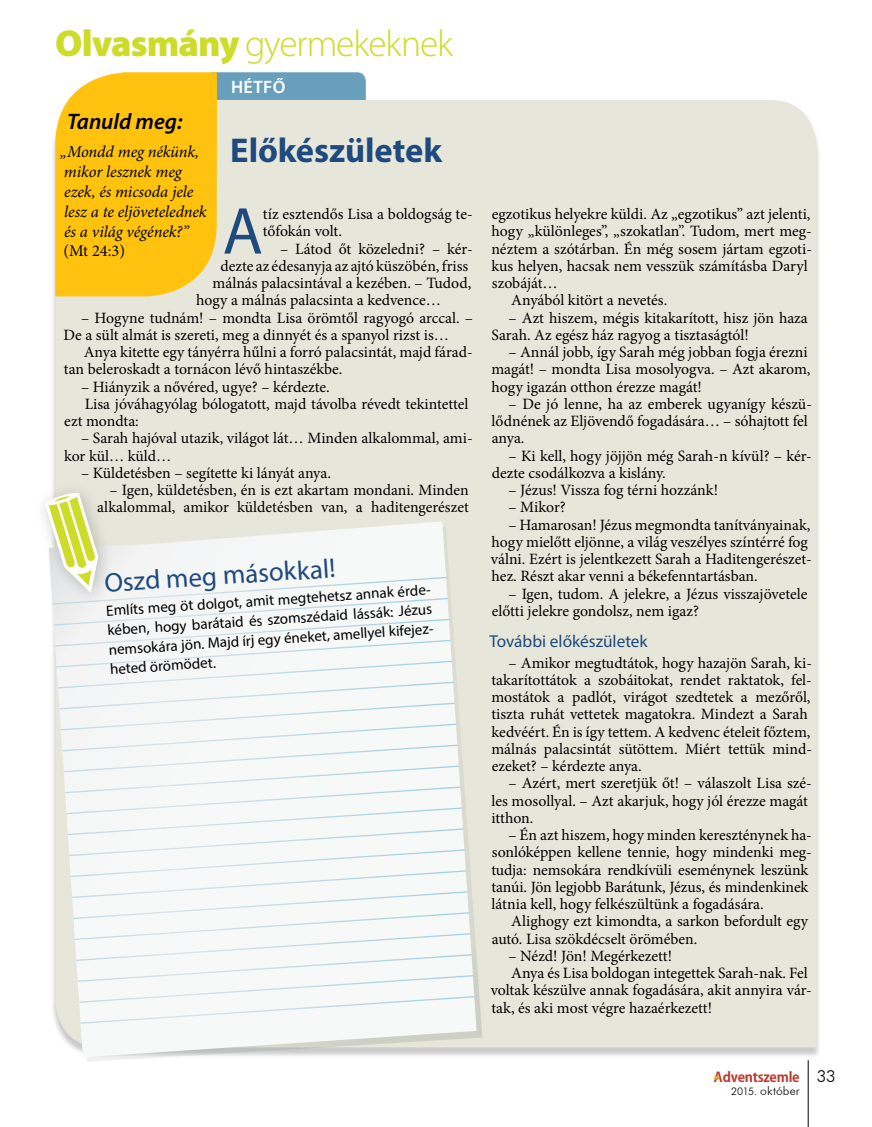
<style>
.page{position:relative;width:872px;height:1127px;background:#fff}
.page>*{position:absolute;margin:0;border:0;box-sizing:border-box;transform-origin:0 0}
.t1{font:66.9px "Myriad Pro";color:#1e4a7d}
.t2{font:300 37.5px "Myriad Pro";letter-spacing:-.03em;color:#cddc29}
.t3{font:700 34.5px "Myriad Pro";letter-spacing:-.005em;color:#1e4a7d}
.t4{font:27px "Myriad Pro";color:#1e4a7d}
.t5{font:italic 600 22.5px "Myriad Pro";color:#000}
.t6{font:600 18px "Myriad Pro";letter-spacing:.02em;color:#fff}
.t7{font:17.25px "Myriad Pro";color:#1e4a7d}
.t8{font:italic 16.5px/19.8px "Minion Pro";letter-spacing:-.005em;color:#000}
.t9{font:16.5px "Minion Pro";color:#000}
.t10{font:300 16.5px "Futura BT";color:#000}
.t11{font:15.75px/17.2px "Minion Pro";color:#000}
.t12{font:15px/19.4px "Myriad Pro";color:#000}
.t13{font:700 13.5px "Koz Go Pr 6 N";letter-spacing:-.02em;color:#be3a2e}
.t14{font:300 12px "Futura BT";letter-spacing:.015em;color:#000}
.s1{font-weight:900}
.s2{font-size:10.5px}
</style>
<div class="page">
<div style="left:204px;top:72px;width:162px;height:39px;background:#679fbc;border-radius:9px"></div>
<div style="left:55px;top:100px;width:761px;height:947px;background:#e6e6da"></div>
<svg style="left:55px;top:72px;width:162px;height:225px;background:#fec51e"></svg>
<svg style="left:87px;top:526px;width:395px;height:536px"></svg>
<svg style="left:55px;top:521px;width:421px;height:536px"></svg>
<div style="left:33px;top:480px;width:82px;height:128px;background:#000;opacity:.21"></div>
<svg style="left:45px;top:493px;width:429px;height:531px"></svg>
<hr style="left:808px;top:1060px;width:1px;height:67px;background:#000">
<svg style="left:714px;top:1075px;width:6px;height:4px"></svg>
<h2 class="t2" style="left:55px;top:21px;width:399px"><span class="s1">Olvasmány</span> gyermekeknek</h2>
<p class="t6" style="left:231px;top:76px;width:56px">HÉTFŐ</p>
<h3 class="t5" style="left:67px;top:107px;width:117px">Tanuld meg:</h3>
<p class="t8" style="left:60px;top:142px;width:148px">„Mondd meg nékünk, mikor lesznek meg ezek, és micsoda jele lesz a te eljövetelednek és a világ végének?”</p>
<p class="t9" style="left:63px;top:240px;width:63px">(Mt 24:3)</p>
<h3 class="t3" style="left:230px;top:128px;width:213px">Előkészületek</h3>
<h1 class="t1" style="left:223px;top:190px;width:42px">A</h1>
<p class="t11" style="left:263px;top:205px;width:211px">tíz esztendős Lisa a boldogság te&shy;tőfokán volt.</p>
<p class="t11" style="left:280px;top:240px;width:194px">– Látod őt közeledni? – kér-</p>
<p class="t11" style="left:220px;top:257px;width:249px">dezte az édesanyja az ajtó küszöbén, friss</p>
<p class="t11" style="left:212px;top:274px;width:260px">málnás palacsintával a kezében. – Tudod,</p>
<p class="t11" style="left:196px;top:292px;width:246px">hogy a málnás palacsinta a kedvence…</p>
<p class="t11" style="left:63px;top:309px;width:411px;text-indent:18px">– Hogyne tudnám! – mondta Lisa örömtől ragyogó arccal. –<br>De a sült almát is szereti, meg a dinnyét és a spanyol rizst is…</p>
<p class="t11" style="left:64px;top:343px;width:410px;text-indent:20px">Anya kitette egy tányérra hűlni a forró palacsintát, majd fárad&shy;tan beleroskadt a tornácon lévő hintaszékbe.</p>
<p class="t11" style="left:81px;top:378px;width:250px">– Hiányzik a nővéred, ugye? – kérdezte.</p>
<p class="t11" style="left:85px;top:395px;width:385px">Lisa jóváhagyólag bólogatott, majd távolba révedt tekintettel</p>
<p class="t11" style="left:64px;top:412px;width:76px">ezt mondta:</p>
<p class="t11" style="left:64px;top:430px;width:410px;text-indent:17px">– Sarah hajóval utazik, világot lát… Minden alkalommal, ami&shy;kor kül… küld…</p>
<p class="t11" style="left:81px;top:464px;width:251px">– Küldetésben – segítette ki lányát anya.</p>
<p class="t11" style="left:97px;top:481px;width:373px;text-align:right">– Igen, küldetésben, én is ezt akartam mondani. Minden alkalommal, amikor küldetésben van, a haditengerészet</p>
<h3 class="t4" style="left:103px;top:567px;width:233px;rotate:-4deg">Oszd meg másokkal!</h3>
<p class="t12" style="left:105px;top:602px;width:330px;rotate:-4deg">Említs meg öt dolgot, amit megtehetsz annak érde&shy;kében, hogy barátaid és szomszédaid lássák: Jézus nemsokára jön. Majd írj egy éneket, amellyel kifejez&shy;heted örömödet.</p>
<p class="t11" style="left:492px;top:205px;width:320px">egzotikus helyekre küldi. Az „egzotikus” azt jelenti,</p>
<p class="t11" style="left:491px;top:223px;width:322px">hogy „különleges”, „szokatlan”. Tudom, mert meg-</p>
<p class="t11" style="left:491px;top:240px;width:322px">néztem a szótárban. Én még sosem jártam egzoti-</p>
<p class="t11" style="left:491px;top:257px;width:318px">kus helyen, hacsak nem vesszük számításba Daryl</p>
<p class="t11" style="left:492px;top:274px;width:67px">szobáját…</p>
<p class="t11" style="left:511px;top:292px;width:158px">Anyából kitört a nevetés.</p>
<p class="t11" style="left:491px;top:309px;width:318px;text-indent:17px">– Azt hiszem, mégis kitakarított, hisz jön haza<br>Sarah. Az egész ház ragyog a tisztaságtól!</p>
<p class="t11" style="left:491px;top:343px;width:320px;text-indent:17px">– Annál jobb, így Sarah még jobban fogja érezni magát! – mondta Lisa mosolyogva. – Azt akarom, hogy igazán otthon érezze magát!</p>
<p class="t11" style="left:491px;top:395px;width:322px;text-indent:17px">– De jó lenne, ha az emberek ugyanígy készü&shy;lődnének az Eljövendő fogadására… – sóhajtott fel anya.</p>
<p class="t11" style="left:492px;top:447px;width:321px;text-indent:17px">– Ki kell, hogy jöjjön még Sarah-n kívül? – kér&shy;dezte csodálkozva a kislány.</p>
<p class="t11" style="left:508px;top:481px;width:211px">– Jézus! Vissza fog térni hozzánk!</p>
<p class="t11" style="left:508px;top:499px;width:59px">– Mikor?</p>
<p class="t11" style="left:491px;top:516px;width:323px;text-indent:18px">– Hamarosan! Jézus megmondta tanítványainak, hogy mielőtt eljönne, a világ veszélyes színtérré fog válni. Ezért is jelentkezett Sarah a Haditengerészet&shy;hez. Részt akar venni a békefenntartásban.</p>
<p class="t11" style="left:492px;top:585px;width:317px;text-indent:17px">– Igen, tudom. A jelekre, a Jézus visszajövetele előtti jelekre gondolsz, nem igaz?</p>
<p class="t7" style="left:489px;top:631px;width:160px">További előkészületek</p>
<p class="t11" style="left:491px;top:654px;width:322px;text-indent:17px">– Amikor megtudtátok, hogy hazajön Sarah, ki&shy;takarítottátok a szobáitokat, rendet raktatok, fel&shy;mostátok a padlót, virágot szedtetek a mezőről, tiszta ruhát vettetek magatokra. Mindezt a Sarah kedvéért. Én is így tettem. A kedvenc ételeit főztem, málnás palacsintát sütöttem. Miért tettük mind&shy;ezeket? – kérdezte anya.</p>
<p class="t11" style="left:491px;top:775px;width:322px;text-indent:17px">– Azért, mert szeretjük őt! – válaszolt Lisa szé&shy;les mosollyal. – Azt akarjuk, hogy jól érezze magát itthon.</p>
<p class="t11" style="left:491px;top:826px;width:322px;text-indent:17px">– Én azt hiszem, hogy minden kereszténynek ha&shy;sonlóképpen kellene tennie, hogy mindenki meg&shy;tudja: nemsokára rendkívüli eseménynek leszünk tanúi. Jön legjobb Barátunk, Jézus, és mindenkinek látnia kell, hogy felkészültünk a fogadására.</p>
<p class="t11" style="left:492px;top:913px;width:318px;text-indent:19px">Alighogy ezt kimondta, a sarkon befordult egy autó. Lisa szökdécselt örömében.</p>
<p class="t11" style="left:508px;top:947px;width:165px">– Nézd! Jön! Megérkezett!</p>
<p class="t11" style="left:511px;top:964px;width:298px">Anya és Lisa boldogan integettek Sarah-nak. Fel</p>
<p class="t11" style="left:490px;top:982px;width:323px">voltak készülve annak fogadására, akit annyira vár-</p>
<p class="t11" style="left:491px;top:999px;width:222px">tak, és aki most végre hazaérkezett!</p>
<p class="t13" style="left:714px;top:1069px;width:87px">Adventszemle</p>
<p class="t14" style="left:731px;top:1083px;width:70px"><span class="s2">2015.</span> október</p>
<p class="t10" style="left:816px;top:1066px;width:21px">33</p>
</div>
